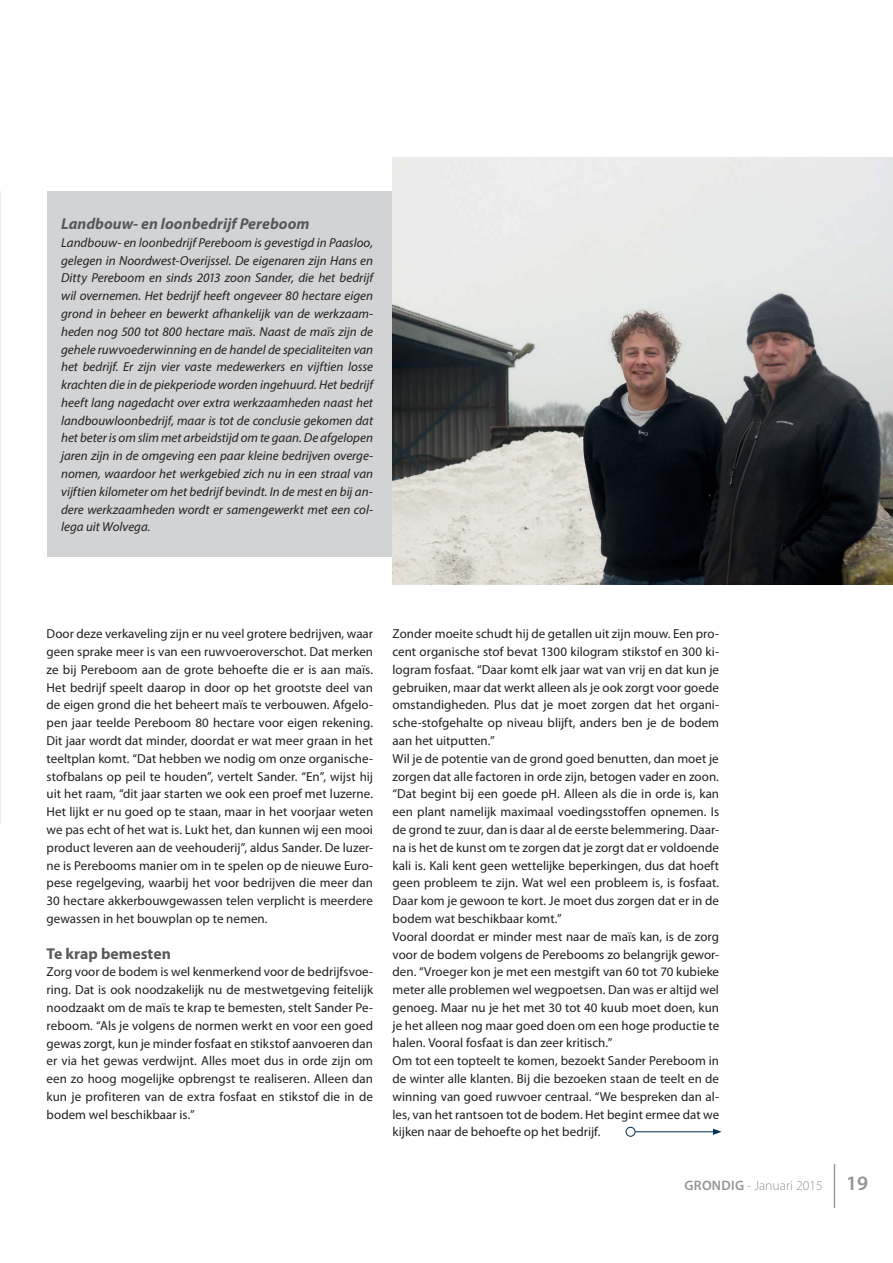
<style>
.page{position:relative;width:893px;height:1263px;background:#fff}
.page>*{position:absolute;margin:0;border:0;box-sizing:border-box;transform-origin:0 0}
.t1{font:italic 700 15.75px "Myriad Pro";color:#58595b}
.t2{font:700 15.75px "Myriad Pro";color:#58595b}
.t3{font:300 13.65px "Myriad Pro";color:#939598}
.t4{font:13.05px/17.9px "Myriad Pro";color:#231f20;text-align:justify}
.t5{font:italic 13.05px/17.9px "Myriad Pro";color:#231f20;text-align:justify}
.s1{font-weight:600}
.s2{font-weight:600;font-size:20.55px}
</style>
<div class="page">
<hr style="left:834px;top:1164px;width:1px;height:44px;background:#939598">
<img style="left:0;top:191px;width:1px;height:632px">
<div style="left:47px;top:191px;width:787px;height:365px;background:#d1d3d4"></div>
<img style="left:392px;top:158px;width:501px;height:427px">
<hr style="left:635px;top:1131px;width:80px;height:1px;background:#003154">
<svg style="left:713px;top:1129px;width:8px;height:6px"></svg>
<div style="left:626px;top:1127px;width:9px;height:10px;border:1px solid #003154;border-radius:50%"></div>
<p class="t1" style="left:61px;top:218px;width:250px">Landbouw- en loonbedrijf Pereboom</p>
<p class="t5" style="left:61px;top:234px;width:313px">Landbouw- en loonbedrijf Pereboom is gevestigd in Paasloo, gelegen in Noordwest-Overijssel. De eigenaren zijn Hans en Ditty Pereboom en sinds 2013 zoon Sander, die het bedrijf wil overnemen. Het bedrijf heeft ongeveer 80 hectare eigen grond in beheer en bewerkt afhankelijk van de werkzaam&shy;heden nog 500 tot 800 hectare maïs. Naast de maïs zijn de gehele ruwvoederwinning en de handel de specialiteiten van het bedrijf. Er zijn vier vaste medewerkers en vijftien losse krachten die in de piekperiode worden ingehuurd. Het bedrijf heeft lang nagedacht over extra werkzaamheden naast het landbouwloonbedrijf, maar is tot de conclusie gekomen dat het beter is om slim met arbeidstijd om te gaan. De afgelopen jaren zijn in de omgeving een paar kleine bedrijven overge&shy;nomen, waardoor het werkgebied zich nu in een straal van vijftien kilometer om het bedrijf bevindt. In de mest en bij an&shy;dere werkzaamheden wordt er samengewerkt met een col&shy;lega uit Wolvega.</p>
<p class="t4" style="left:47px;top:626px;width:328px">Door deze verkaveling zijn er nu veel grotere bedrijven, waar geen sprake meer is van een ruwvoeroverschot. Dat merken ze bij Pereboom aan de grote behoefte die er is aan maïs.<br>Het bedrijf speelt daarop in door op het grootste deel van de eigen grond die het beheert maïs te verbouwen. Afgelo&shy;pen jaar teelde Pereboom 80 hectare voor eigen rekening.<br>Dit jaar wordt dat minder, doordat er wat meer graan in het teeltplan komt. “Dat hebben we nodig om onze organische&shy;stofbalans op peil te houden”, vertelt Sander. “En”, wijst hij uit het raam, “dit jaar starten we ook een proef met luzerne.<br>Het lijkt er nu goed op te staan, maar in het voorjaar weten we pas echt of het wat is. Lukt het, dan kunnen wij een mooi product leveren aan de veehouderij”, aldus Sander. De luzer&shy;ne is Perebooms manier om in te spelen op de nieuwe Euro&shy;pese regelgeving, waarbij het voor bedrijven die meer dan 30 hectare akkerbouwgewassen telen verplicht is meerdere gewassen in het bouwplan op te nemen.</p>
<p class="t2" style="left:47px;top:947px;width:126px">Te krap bemesten</p>
<p class="t4" style="left:47px;top:964px;width:328px">Zorg voor de bodem is wel kenmerkend voor de bedrijfsvoe&shy;ring. Dat is ook noodzakelijk nu de mestwetgeving feitelijk noodzaakt om de maïs te krap te bemesten, stelt Sander Pe&shy;reboom. “Als je volgens de normen werkt en voor een goed gewas zorgt, kun je minder fosfaat en stikstof aanvoeren dan er via het gewas verdwijnt. Alles moet dus in orde zijn om een zo hoog mogelijke opbrengst te realiseren. Alleen dan kun je profiteren van de extra fosfaat en stikstof die in de bodem wel beschikbaar is.”</p>
<p class="t4" style="left:392px;top:626px;width:328px;text-align:left">Zonder moeite schudt hij de getallen uit zijn mouw. Een pro&shy;cent organische stof bevat 1300 kilogram stikstof en 300 ki&shy;logram fosfaat. “Daar komt elk jaar wat van vrij en dat kun je gebruiken, maar dat werkt alleen als je ook zorgt voor goede omstandigheden. Plus dat je moet zorgen dat het organi&shy;sche-stofgehalte op niveau blijft, anders ben je de bodem aan het uitputten.”<br>Wil je de potentie van de grond goed benutten, dan moet je zorgen dat alle factoren in orde zijn, betogen vader en zoon. “Dat begint bij een goede pH. Alleen als die in orde is, kan een plant namelijk maximaal voedingsstoffen opnemen. Is de grond te zuur, dan is daar al de eerste belemmering. Daar&shy;na is het de kunst om te zorgen dat je zorgt dat er voldoende kali is. Kali kent geen wettelijke beperkingen, dus dat hoeft geen probleem te zijn. Wat wel een probleem is, is fosfaat.<br>Daar kom je gewoon te kort. Je moet dus zorgen dat er in de bodem wat beschikbaar komt.”<br>Vooral doordat er minder mest naar de maïs kan, is de zorg voor de bodem volgens de Perebooms zo belangrijk gewor&shy;den. “Vroeger kon je met een mestgift van 60 tot 70 kubieke meter alle problemen wel wegpoetsen. Dan was er altijd wel genoeg. Maar nu je het met 30 tot 40 kuub moet doen, kun je het alleen nog maar goed doen om een hoge productie te halen. Vooral fosfaat is dan zeer kritisch.”<br>Om tot een topteelt te komen, bezoekt Sander Pereboom in de winter alle klanten. Bij die bezoeken staan de teelt en de winning van goed ruwvoer centraal. “We bespreken dan al&shy;les, van het rantsoen tot de bodem. Het begint ermee dat we kijken naar de behoefte op het bedrijf.</p>
<p class="t3" style="left:684px;top:1177px;width:185px"><span class="s1">GRONDIG</span> - Januari 2015 <span class="s2">19</span></p>
</div>
